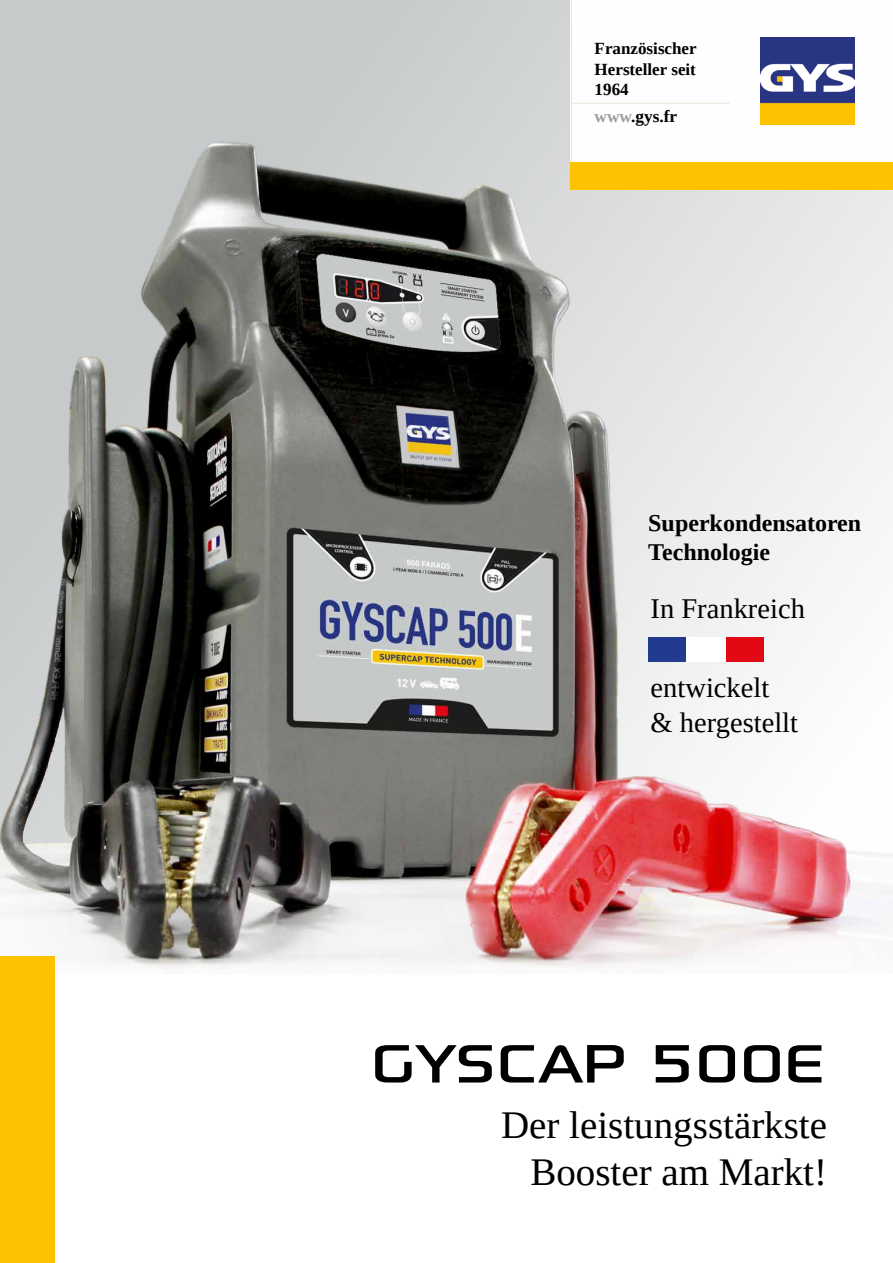
<style>
.page{position:relative;width:893px;height:1263px;background:#fff}
.page>*{position:absolute;margin:0;border:0;box-sizing:border-box;transform-origin:0 0}
.t1{font:76.5px "Sony Sketch EF";color:#000}
.t2{font:39px/46.8px "Tinos";color:#000;text-align:right}
.t3{font:28.5px/34.2px "Tinos";color:#000}
.t4{font:700 24px/28.8px "Tinos";color:#000}
.t5{font:700 17.25px "Tinos";color:#000}
.t6{font:700 16.95px/20.4px "Tinos";color:#000;text-align:justify}
.s1{color:#9d9d9c}
</style>
<div class="page">
<svg style="left:0;top:0;width:570px;height:112px;background:#c9cccc"></svg>
<img style="left:0;top:112px;width:893px;height:862px">
<div style="left:571px;top:0;width:322px;height:189px;background:#fff"></div>
<div style="left:648px;top:637px;width:39px;height:24px;background:#213a8f"></div>
<div style="left:726px;top:637px;width:38px;height:24px;background:#e30613"></div>
<div style="left:687px;top:637px;width:39px;height:24px;background:#fff"></div>
<div style="left:571px;top:162px;width:322px;height:27px;background:#fdc300"></div>
<div style="left:0;top:957px;width:54px;height:306px;background:#fdc300"></div>
<img style="left:761px;top:38px;width:93px;height:86px">
<hr style="left:571px;top:102px;width:159px;height:2px;background:#edebe2">
<hr style="left:571px;top:0;width:1px;height:162px;background:#edebe2">
<div style="left:618px;top:646px;width:211px;height:123px;background:#f5f5f5"></div>
<p class="t6" style="left:595px;top:38px;width:104px">Französischer Hersteller seit 1964</p>
<p class="t5" style="left:595px;top:105px;width:84px"><span class="s1">www</span>.gys.fr</p>
<p class="t4" style="left:648px;top:508px;width:214px">Superkondensatoren<br>Technologie</p>
<p class="t3" style="left:651px;top:591px;width:156px">In Frankreich</p>
<p class="t3" style="left:651px;top:671px;width:149px">entwickelt &amp; hergestellt</p>
<h1 class="t1" style="left:371px;top:1020px;width:458px">GYSCAP 500E</h1>
<p class="t2" style="left:501px;top:1101px;width:328px">Der leistungsstärkste<br>Booster am Markt!</p>
</div>
